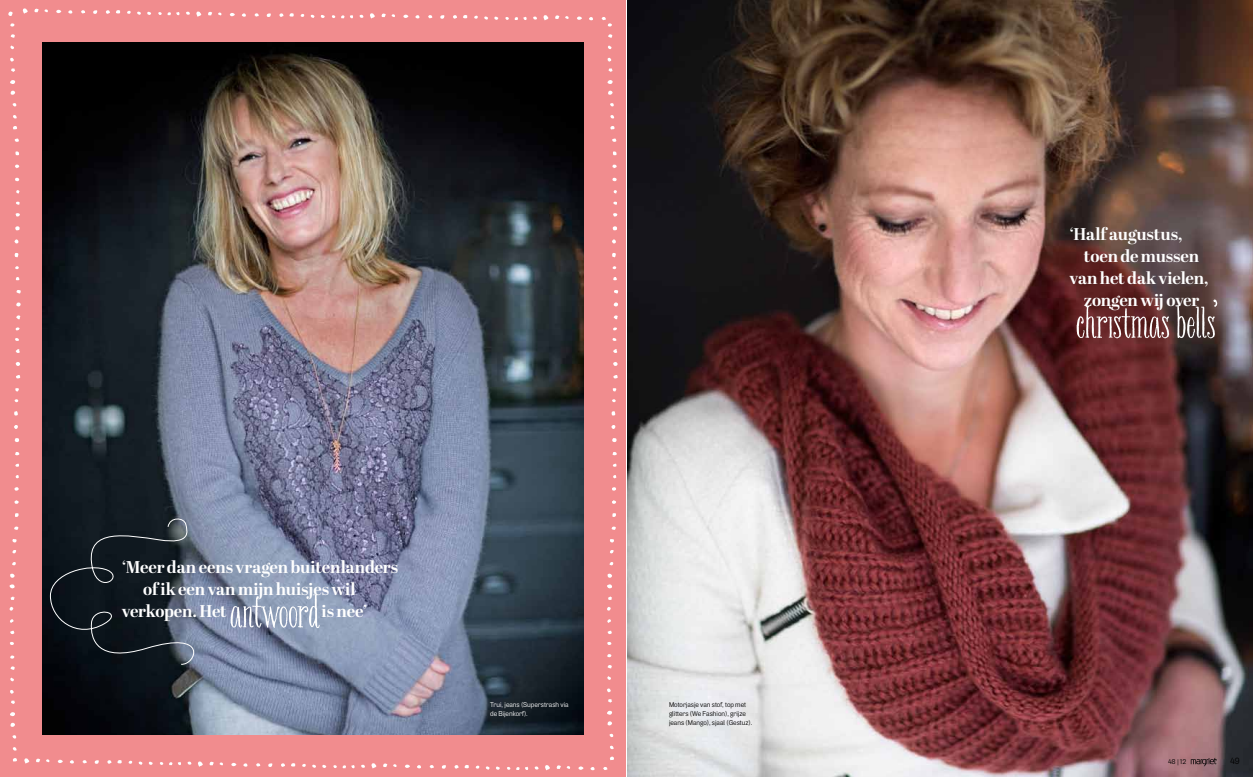
<style>
.page{position:relative;width:1253px;height:777px;background:#fff}
.page>*{position:absolute;margin:0;border:0;box-sizing:border-box;transform-origin:0 0}
.t1{font:52px "Bookeyed Nelson";letter-spacing:-.01em;color:#fff}
.t2{font:700 17px "Abril Display";letter-spacing:-.01em;color:#fff}
.t3{font:9px "Air";color:#000}
.t4{font:7px/9px "Air";color:#000}
.t5{font:7px/9px "Air";color:#fff}
.s1{font-size:6.5px}
</style>
<div class="page">
<div style="left:0;top:0;width:626px;height:777px;background:#f18c8e"></div>
<img style="left:627px;top:0;width:626px;height:777px">
<img style="left:43px;top:43px;width:541px;height:691px">
<svg style="left:50px;top:516px;width:161px;height:149px;background:#27303a"></svg>
<svg style="left:608px;top:34px;width:4px;height:4px"></svg>
<svg style="left:607px;top:46px;width:4px;height:16px"></svg>
<svg style="left:608px;top:69px;width:5px;height:3px"></svg>
<svg style="left:607px;top:80px;width:6px;height:15px"></svg>
<svg style="left:610px;top:103px;width:4px;height:4px"></svg>
<svg style="left:610px;top:115px;width:5px;height:15px"></svg>
<svg style="left:612px;top:138px;width:4px;height:4px"></svg>
<svg style="left:613px;top:151px;width:4px;height:4px"></svg>
<svg style="left:612px;top:164px;width:5px;height:4px"></svg>
<svg style="left:612px;top:177px;width:5px;height:5px"></svg>
<svg style="left:613px;top:201px;width:4px;height:4px"></svg>
<svg style="left:613px;top:213px;width:4px;height:4px"></svg>
<svg style="left:612px;top:226px;width:5px;height:4px"></svg>
<svg style="left:612px;top:239px;width:4px;height:4px"></svg>
<svg style="left:612px;top:253px;width:4px;height:4px"></svg>
<svg style="left:613px;top:277px;width:4px;height:3px"></svg>
<svg style="left:614px;top:290px;width:4px;height:3px"></svg>
<svg style="left:614px;top:302px;width:4px;height:5px"></svg>
<svg style="left:614px;top:315px;width:4px;height:5px"></svg>
<svg style="left:607px;top:642px;width:4px;height:3px"></svg>
<svg style="left:607px;top:630px;width:5px;height:4px"></svg>
<svg style="left:607px;top:607px;width:4px;height:16px"></svg>
<svg style="left:608px;top:596px;width:4px;height:4px"></svg>
<svg style="left:607px;top:573px;width:5px;height:16px"></svg>
<svg style="left:609px;top:562px;width:5px;height:4px"></svg>
<svg style="left:610px;top:539px;width:4px;height:15px"></svg>
<svg style="left:611px;top:526px;width:5px;height:4px"></svg>
<svg style="left:612px;top:513px;width:4px;height:4px"></svg>
<svg style="left:612px;top:500px;width:4px;height:4px"></svg>
<svg style="left:612px;top:487px;width:4px;height:4px"></svg>
<svg style="left:613px;top:464px;width:4px;height:3px"></svg>
<svg style="left:612px;top:452px;width:5px;height:4px"></svg>
<svg style="left:612px;top:438px;width:5px;height:4px"></svg>
<svg style="left:611px;top:425px;width:5px;height:4px"></svg>
<svg style="left:611px;top:411px;width:5px;height:5px"></svg>
<svg style="left:612px;top:399px;width:4px;height:4px"></svg>
<svg style="left:613px;top:375px;width:5px;height:4px"></svg>
<svg style="left:613px;top:362px;width:5px;height:4px"></svg>
<svg style="left:613px;top:349px;width:4px;height:4px"></svg>
<svg style="left:607px;top:654px;width:4px;height:4px"></svg>
<svg style="left:607px;top:665px;width:5px;height:4px"></svg>
<svg style="left:607px;top:676px;width:4px;height:16px"></svg>
<svg style="left:608px;top:699px;width:4px;height:3px"></svg>
<svg style="left:607px;top:710px;width:5px;height:16px"></svg>
<svg style="left:609px;top:733px;width:5px;height:4px"></svg>
<svg style="left:610px;top:745px;width:4px;height:15px"></svg>
<svg style="left:22px;top:8px;width:6px;height:6px"></svg>
<svg style="left:34px;top:8px;width:14px;height:4px"></svg>
<svg style="left:56px;top:9px;width:5px;height:4px"></svg>
<svg style="left:68px;top:10px;width:5px;height:4px"></svg>
<svg style="left:81px;top:10px;width:4px;height:4px"></svg>
<svg style="left:93px;top:10px;width:27px;height:4px"></svg>
<svg style="left:127px;top:10px;width:4px;height:4px"></svg>
<svg style="left:137px;top:11px;width:14px;height:4px"></svg>
<svg style="left:158px;top:12px;width:22px;height:4px"></svg>
<svg style="left:186px;top:11px;width:15px;height:6px"></svg>
<svg style="left:208px;top:11px;width:4px;height:5px"></svg>
<svg style="left:230px;top:13px;width:5px;height:4px"></svg>
<svg style="left:242px;top:13px;width:4px;height:4px"></svg>
<svg style="left:255px;top:13px;width:4px;height:4px"></svg>
<svg style="left:279px;top:13px;width:15px;height:4px"></svg>
<svg style="left:266px;top:13px;width:5px;height:4px"></svg>
<svg style="left:359px;top:14px;width:4px;height:4px"></svg>
<svg style="left:310px;top:14px;width:15px;height:4px"></svg>
<svg style="left:332px;top:15px;width:21px;height:4px"></svg>
<svg style="left:370px;top:13px;width:5px;height:6px"></svg>
<svg style="left:381px;top:13px;width:5px;height:4px"></svg>
<svg style="left:403px;top:14px;width:5px;height:4px"></svg>
<svg style="left:415px;top:15px;width:5px;height:4px"></svg>
<svg style="left:428px;top:15px;width:5px;height:3px"></svg>
<svg style="left:463px;top:15px;width:4px;height:4px"></svg>
<svg style="left:440px;top:15px;width:17px;height:4px"></svg>
<svg style="left:474px;top:15px;width:4px;height:4px"></svg>
<svg style="left:533px;top:16px;width:4px;height:4px"></svg>
<svg style="left:484px;top:16px;width:14px;height:4px"></svg>
<svg style="left:505px;top:17px;width:22px;height:3px"></svg>
<svg style="left:543px;top:15px;width:5px;height:5px"></svg>
<svg style="left:555px;top:15px;width:4px;height:4px"></svg>
<svg style="left:565px;top:16px;width:4px;height:3px"></svg>
<svg style="left:577px;top:16px;width:5px;height:4px"></svg>
<svg style="left:589px;top:17px;width:4px;height:4px"></svg>
<svg style="left:602px;top:17px;width:10px;height:10px"></svg>
<svg style="left:8px;top:11px;width:7px;height:16px"></svg>
<svg style="left:11px;top:34px;width:4px;height:4px"></svg>
<svg style="left:10px;top:46px;width:4px;height:16px"></svg>
<svg style="left:10px;top:80px;width:5px;height:15px"></svg>
<svg style="left:13px;top:103px;width:4px;height:4px"></svg>
<svg style="left:13px;top:115px;width:4px;height:15px"></svg>
<svg style="left:14px;top:138px;width:5px;height:4px"></svg>
<svg style="left:15px;top:151px;width:4px;height:4px"></svg>
<svg style="left:15px;top:164px;width:5px;height:4px"></svg>
<svg style="left:15px;top:177px;width:4px;height:5px"></svg>
<svg style="left:16px;top:201px;width:4px;height:4px"></svg>
<svg style="left:16px;top:213px;width:4px;height:4px"></svg>
<svg style="left:15px;top:226px;width:5px;height:4px"></svg>
<svg style="left:14px;top:239px;width:5px;height:4px"></svg>
<svg style="left:14px;top:253px;width:5px;height:4px"></svg>
<svg style="left:15px;top:266px;width:4px;height:4px"></svg>
<svg style="left:16px;top:290px;width:5px;height:3px"></svg>
<svg style="left:16px;top:302px;width:5px;height:5px"></svg>
<svg style="left:16px;top:315px;width:4px;height:5px"></svg>
<svg style="left:15px;top:327px;width:5px;height:3px"></svg>
<svg style="left:10px;top:642px;width:4px;height:3px"></svg>
<svg style="left:10px;top:630px;width:5px;height:4px"></svg>
<svg style="left:9px;top:607px;width:5px;height:16px"></svg>
<svg style="left:11px;top:596px;width:4px;height:4px"></svg>
<svg style="left:9px;top:573px;width:6px;height:16px"></svg>
<svg style="left:12px;top:562px;width:4px;height:4px"></svg>
<svg style="left:12px;top:539px;width:5px;height:15px"></svg>
<svg style="left:14px;top:526px;width:5px;height:4px"></svg>
<svg style="left:15px;top:513px;width:4px;height:4px"></svg>
<svg style="left:14px;top:500px;width:5px;height:4px"></svg>
<svg style="left:14px;top:487px;width:5px;height:4px"></svg>
<svg style="left:15px;top:475px;width:4px;height:4px"></svg>
<svg style="left:15px;top:464px;width:4px;height:3px"></svg>
<svg style="left:15px;top:452px;width:4px;height:4px"></svg>
<svg style="left:14px;top:438px;width:5px;height:4px"></svg>
<svg style="left:14px;top:425px;width:4px;height:4px"></svg>
<svg style="left:14px;top:411px;width:4px;height:5px"></svg>
<svg style="left:15px;top:388px;width:4px;height:3px"></svg>
<svg style="left:16px;top:375px;width:4px;height:4px"></svg>
<svg style="left:16px;top:362px;width:4px;height:4px"></svg>
<svg style="left:16px;top:349px;width:4px;height:4px"></svg>
<svg style="left:15px;top:338px;width:4px;height:3px"></svg>
<svg style="left:10px;top:655px;width:4px;height:4px"></svg>
<svg style="left:10px;top:666px;width:5px;height:4px"></svg>
<svg style="left:10px;top:677px;width:4px;height:17px"></svg>
<svg style="left:11px;top:700px;width:4px;height:4px"></svg>
<svg style="left:10px;top:712px;width:5px;height:15px"></svg>
<svg style="left:12px;top:735px;width:5px;height:4px"></svg>
<svg style="left:12px;top:747px;width:17px;height:16px"></svg>
<svg style="left:36px;top:758px;width:4px;height:4px"></svg>
<svg style="left:58px;top:759px;width:5px;height:4px"></svg>
<svg style="left:70px;top:760px;width:4px;height:4px"></svg>
<svg style="left:107px;top:760px;width:15px;height:4px"></svg>
<svg style="left:94px;top:760px;width:5px;height:4px"></svg>
<svg style="left:187px;top:761px;width:4px;height:4px"></svg>
<svg style="left:138px;top:761px;width:15px;height:4px"></svg>
<svg style="left:160px;top:762px;width:21px;height:4px"></svg>
<svg style="left:198px;top:761px;width:5px;height:5px"></svg>
<svg style="left:209px;top:761px;width:5px;height:4px"></svg>
<svg style="left:231px;top:762px;width:5px;height:5px"></svg>
<svg style="left:243px;top:763px;width:5px;height:4px"></svg>
<svg style="left:256px;top:763px;width:5px;height:3px"></svg>
<svg style="left:268px;top:763px;width:27px;height:4px"></svg>
<svg style="left:302px;top:764px;width:4px;height:3px"></svg>
<svg style="left:312px;top:764px;width:14px;height:4px"></svg>
<svg style="left:333px;top:765px;width:22px;height:4px"></svg>
<svg style="left:361px;top:763px;width:15px;height:5px"></svg>
<svg style="left:383px;top:763px;width:4px;height:4px"></svg>
<svg style="left:405px;top:764px;width:5px;height:4px"></svg>
<svg style="left:417px;top:765px;width:4px;height:4px"></svg>
<svg style="left:430px;top:765px;width:4px;height:3px"></svg>
<svg style="left:454px;top:765px;width:15px;height:4px"></svg>
<svg style="left:442px;top:765px;width:4px;height:4px"></svg>
<svg style="left:475px;top:765px;width:4px;height:4px"></svg>
<svg style="left:486px;top:766px;width:14px;height:4px"></svg>
<svg style="left:507px;top:765px;width:43px;height:5px"></svg>
<svg style="left:556px;top:765px;width:5px;height:4px"></svg>
<svg style="left:578px;top:766px;width:6px;height:4px"></svg>
<svg style="left:590px;top:767px;width:5px;height:3px"></svg>
<svg style="left:603px;top:767px;width:5px;height:3px"></svg>
<svg style="left:1191px;top:758px;width:25px;height:8px"></svg>
<p class="t2" style="left:122px;top:555px;width:278px">‘Meer dan eens vragen buitenlanders</p>
<p class="t2" style="left:143px;top:577px;width:214px">of ik een van mijn huisjes wil</p>
<p class="t2" style="left:122px;top:599px;width:107px">verkopen. Het</p>
<h1 class="t1" style="left:229px;top:581px;width:91px">antwoord</h1>
<p class="t2" style="left:322px;top:599px;width:47px">is nee’</p>
<p class="t5" style="left:490px;top:700px;width:80px">Trui, jeans (Superstrash via de Bijenkorf).</p>
<p class="t4" style="left:669px;top:700px;width:85px">Motorjasje van stof, top met glitters (We Fashion), grijze jeans (Mango), sjaal (Gestuz).</p>
<p class="t2" style="left:1069px;top:222px;width:115px">‘Half augustus,</p>
<p class="t2" style="left:1084px;top:244px;width:117px">toen de mussen</p>
<p class="t2" style="left:1069px;top:266px;width:141px">van het dak vielen,</p>
<p class="t2" style="left:1084px;top:288px;width:117px">zongen wij over</p>
<h1 class="t1" style="left:1075px;top:291px;width:143px">christmas bells’</h1>
<p class="t4" style="left:1168px;top:757px;width:20px">48 <span class="s1">|</span> 12</p>
<p class="t3" style="left:1230px;top:755px;width:11px">49</p>
</div>
